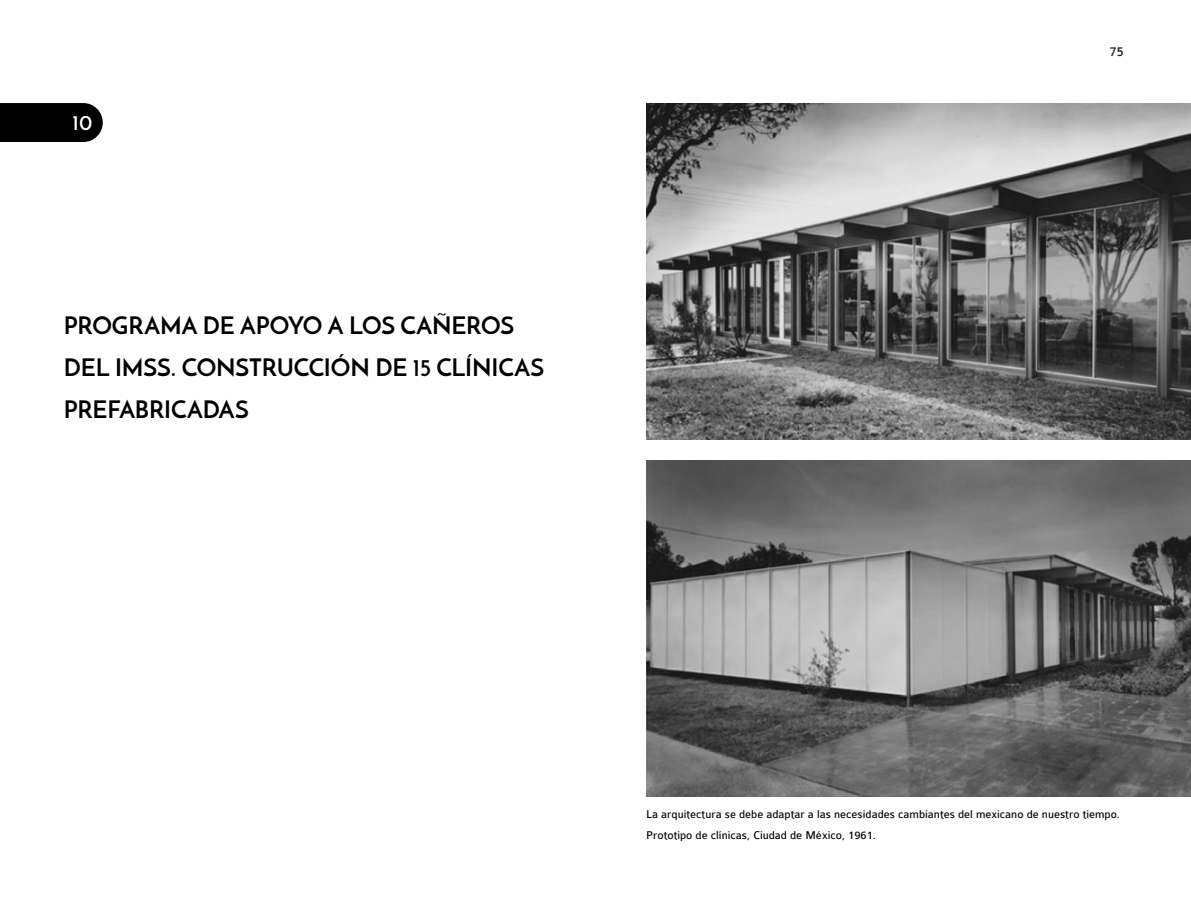
<style>
.page{position:relative;width:1191px;height:915px;background:#fff}
.page>*{position:absolute;margin:0;border:0;box-sizing:border-box;transform-origin:0 0}
.t1{font:700 24px/42px "Josefin Sans";letter-spacing:-.005em;color:#000}
.t2{font:700 21px "Josefin Sans";color:#fff}
.t3{font:12px/21px "Colaborate";color:#000}
.t4{font:700 11.25px "Euphemia UCAS";color:#212121}
</style>
<div class="page">
<svg style="left:0;top:103px;width:103px;height:39px;background:#0b0b0b"></svg>
<img style="left:646px;top:103px;width:545px;height:336px">
<img style="left:646px;top:460px;width:545px;height:336px">
<h2 class="t2" style="left:73px;top:110px;width:21px">10</h2>
<h1 class="t1" style="left:64px;top:304px;width:482px">PROGRAMA DE APOYO A LOS CAÑEROS<br>DEL IMSS. CONSTRUCCIÓN DE 15 CLÍNICAS<br>PREFABRICADAS</h1>
<p class="t4" style="left:1109px;top:43px;width:15px">75</p>
<p class="t3" style="left:646px;top:803px;width:475px">La arquitectura se debe adaptar a las necesidades cambiantes del mexicano de nuestro tiempo.<br>Prototipo de clínicas, Ciudad de México, 1961.</p>
</div>
